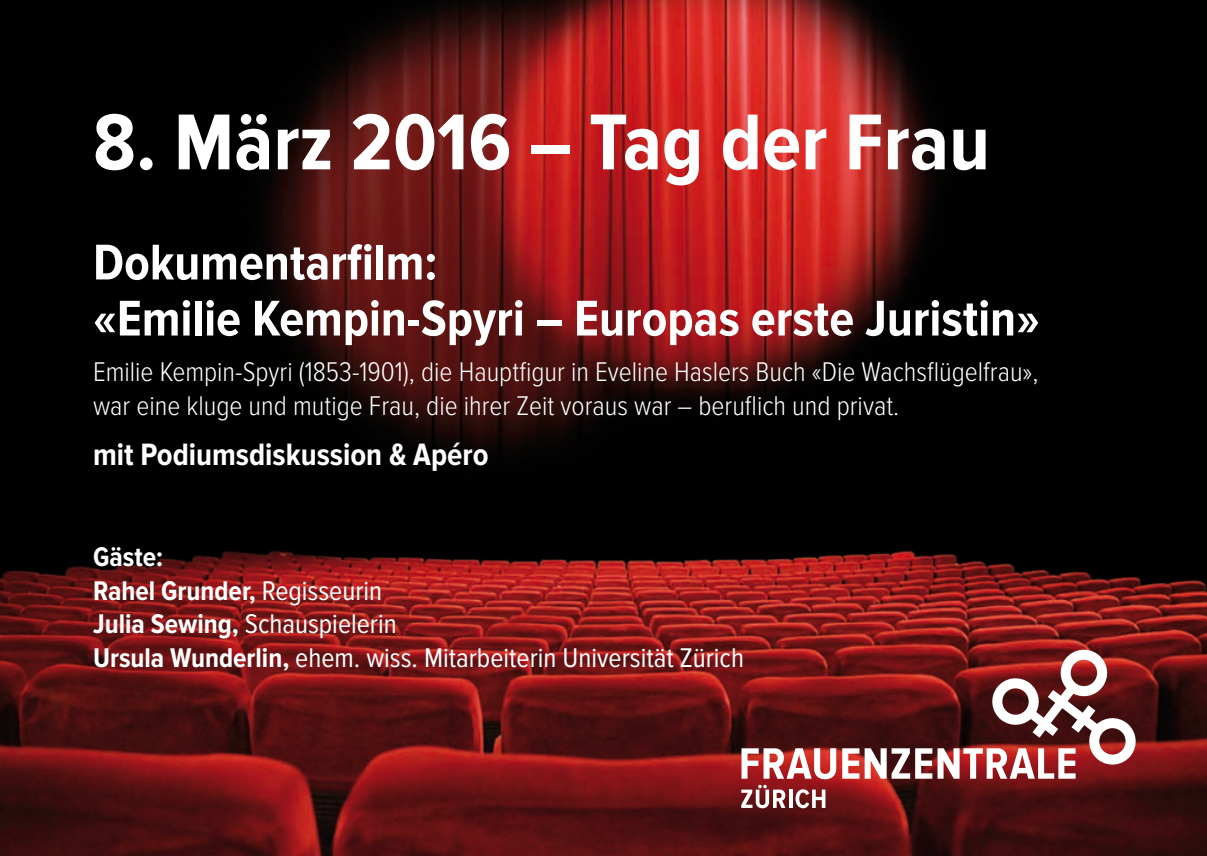
<style>
.page{position:relative;width:1207px;height:856px;background:#fff}
.page>*{position:absolute;margin:0;border:0;box-sizing:border-box;transform-origin:0 0}
.t1{font:700 82px "Proxima Nova Cond";color:#fff}
.t2{font:700 52px/56px "Proxima Nova Cond";color:#fff}
.t3{font:700 32px "Proxima Nova Cond";color:#fff}
.t4{font:300 28px/33.6px "Proxima Nova Cond";color:#fff}
.t5{font:28px/33.6px "Proxima Nova Cond";color:#fff}
.s1{font-weight:700}
</style>
<div class="page">
<img style="left:0;top:0;width:1207px;height:855px">
<svg style="left:741px;top:747px;width:95px;height:31px"></svg>
<svg style="left:842px;top:649px;width:293px;height:129px"></svg>
<svg style="left:741px;top:784px;width:44px;height:23px"></svg>
<svg style="left:788px;top:789px;width:4px;height:18px"></svg>
<svg style="left:795px;top:788px;width:30px;height:19px"></svg>
<h1 class="t1" style="left:93px;top:96px;width:898px">8. März 2016 – Tag der Frau</h1>
<h2 class="t2" style="left:93px;top:235px;width:948px">Dokumentarfilm:<br>«Emilie Kempin-Spyri – Europas erste Juristin»</h2>
<p class="t4" style="left:93px;top:355px;width:947px">Emilie Kempin-Spyri (1853-1901), die Hauptfigur in Eveline Haslers Buch «Die Wachsflügelfrau», war eine kluge und mutige Frau, die ihrer Zeit voraus war – beruflich und privat.</p>
<p class="t3" style="left:93px;top:436px;width:397px">mit Podiumsdiskussion &amp; Apéro</p>
<p class="t5" style="left:93px;top:540px;width:652px"><span class="s1">Gäste:<br>Rahel Grunder,</span> Regisseurin<br><span class="s1">Julia Sewing,</span> Schauspielerin<br><span class="s1">Ursula Wunderlin,</span> ehem. wiss. Mitarbeiterin Universität Zürich</p>
</div>
